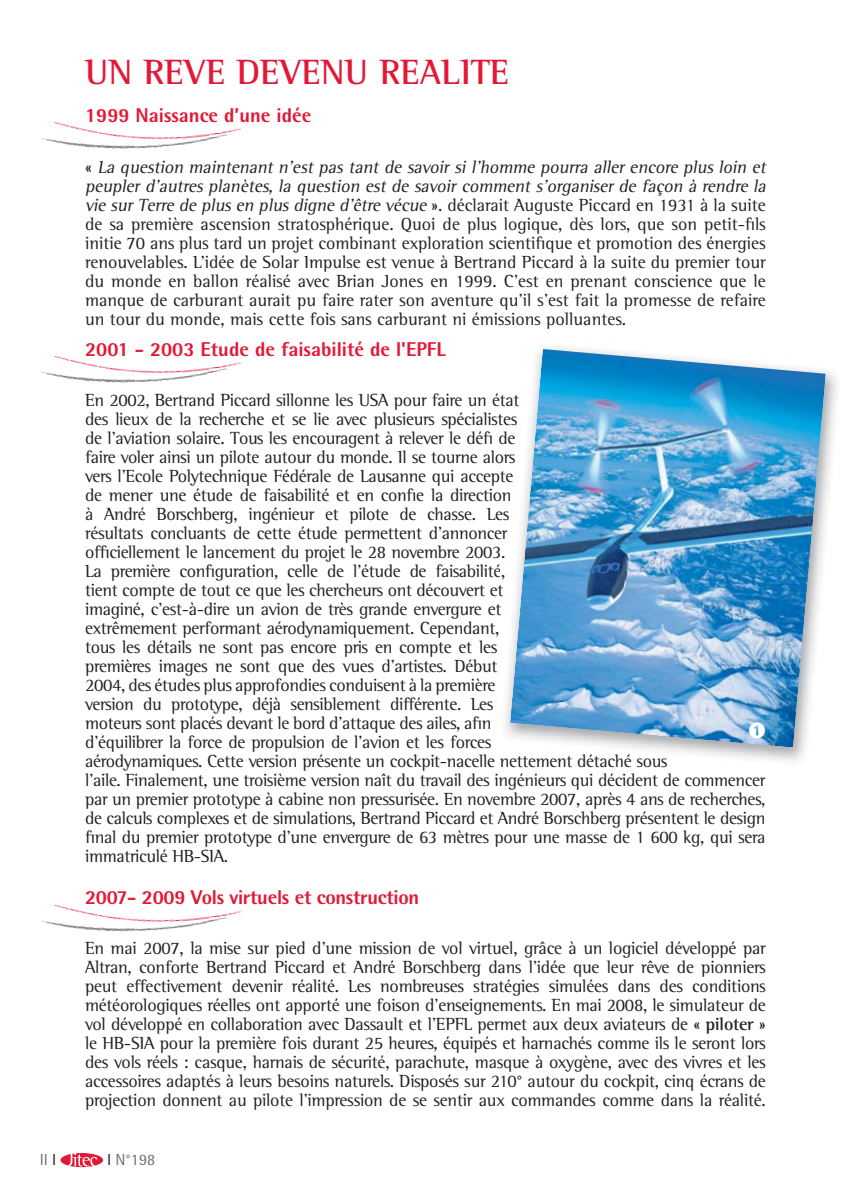
<style>
.page{position:relative;width:851px;height:1191px;background:#fff}
.page>*{position:absolute;margin:0;border:0;box-sizing:border-box;transform-origin:0 0}
.t1{font:700 36px "Rotis Semi Serif";color:#e31836}
.t2{font:800 20px "Rotis Semi Sans";color:#e31836}
.t3{font:18px/19px "Rotis Semi Serif";letter-spacing:-.02em;color:#231f20;text-align:justify}
.t4{font:18px/19px "Rotis Semi Serif";color:#231f20}
.t5{font:16px "Rotis Semi Sans";color:#6d6e70}
.s1{font-style:italic}
.s2{font-weight:700}
.s3{color:#231f20}
</style>
<div class="page">
<svg style="left:60px;top:1153px;width:43px;height:14px"></svg>
<img style="left:49px;top:121px;width:192px;height:11px">
<img style="left:41px;top:132px;width:190px;height:17px">
<img style="left:49px;top:903px;width:192px;height:11px">
<img style="left:41px;top:914px;width:192px;height:18px">
<img style="left:49px;top:354px;width:192px;height:12px">
<img style="left:41px;top:366px;width:190px;height:17px">
<img style="left:510px;top:349px;width:315px;height:398px">
<svg style="left:749px;top:722px;width:16px;height:16px"></svg>
<h1 class="t1" style="left:85px;top:59px;width:425px">UN REVE DEVENU REALITE</h1>
<p class="t2" style="left:85px;top:109px;width:228px">1999 Naissance d’une idée</p>
<p class="t4" style="left:85px;top:159px;width:685px">« <span class="s1">La question maintenant n’est pas tant de savoir si l’homme pourra aller encore plus loin et peupler d’autres planètes, la question est de savoir comment s’organiser de façon à rendre la vie sur Terre de plus en plus digne d’être vécue</span> ». déclarait Auguste Piccard en 1931 à la suite de sa première ascension stratosphérique. Quoi de plus logique, dès lors, que son petit-fils initie 70 ans plus tard un projet combinant exploration scientifique et promotion des énergies renouvelables. L’idée de Solar Impulse est venue à Bertrand Piccard à la suite du premier tour du monde en ballon réalisé avec Brian Jones en 1999. C’est en prenant conscience que le manque de carburant aurait pu faire rater son aventure qu’il s’est fait la promesse de refaire un tour du monde, mais cette fois sans carburant ni émissions polluantes.</p>
<p class="t2" style="left:85px;top:342px;width:362px">2001 - 2003 Etude de faisabilité de l'EPFL</p>
<p class="t3" style="left:85px;top:392px;width:682px;text-align:left">En 2002, Bertrand Piccard sillonne les USA pour faire un état<br>des lieux de la recherche et se lie avec plusieurs spécialistes<br>de l’aviation solaire. Tous les encouragent à relever le défi de<br>faire voler ainsi un pilote autour du monde. Il se tourne alors<br>vers l’Ecole Polytechnique Fédérale de Lausanne qui accepte<br>de mener une étude de faisabilité et en confie la direction<br>à André Borschberg, ingénieur et pilote de chasse. Les<br>résultats concluants de cette étude permettent d’annoncer<br>officiellement le lancement du projet le 28 novembre 2003.<br>La première configuration, celle de l’étude de faisabilité,<br>tient compte de tout ce que les chercheurs ont découvert et<br>imaginé, c’est-à-dire un avion de très grande envergure et<br>extrêmement performant aérodynamiquement. Cependant,<br>tous les détails ne sont pas encore pris en compte et les<br>premières images ne sont que des vues d’artistes. Début<br>2004, des études plus approfondies conduisent à la première<br>version du prototype, déjà sensiblement différente. Les<br>moteurs sont placés devant le bord d’attaque des ailes, afin<br>d’équilibrer la force de propulsion de l’avion et les forces<br>aérodynamiques. Cette version présente un cockpit-nacelle nettement détaché sous<br>l’aile. Finalement, une troisième version naît du travail des ingénieurs qui décident de commencer par un premier prototype à cabine non pressurisée. En novembre 2007, après 4 ans de recherches, de calculs complexes et de simulations, Bertrand Piccard et André Borschberg présentent le design final du premier prototype d’une envergure de 63 mètres pour une masse de 1 600 kg, qui sera immatriculé HB-SIA.</p>
<p class="t2" style="left:85px;top:889px;width:335px">2007- 2009 Vols virtuels et construction</p>
<p class="t3" style="left:85px;top:940px;width:682px">En mai 2007, la mise sur pied d’une mission de vol virtuel, grâce à un logiciel développé par Altran, conforte Bertrand Piccard et André Borschberg dans l’idée que leur rêve de pionniers peut effectivement devenir réalité. Les nombreuses stratégies simulées dans des conditions météorologiques réelles ont apporté une foison d’enseignements. En mai 2008, le simulateur de vol développé en collaboration avec Dassault et l’EPFL permet aux deux aviateurs de « <span class="s2">piloter</span> » le HB-SIA pour la première fois durant 25 heures, équipés et harnachés comme ils le seront lors des vols réels : casque, harnais de sécurité, parachute, masque à oxygène, avec des vivres et les accessoires adaptés à leurs besoins naturels. Disposés sur 210° autour du cockpit, cinq écrans de projection donnent au pilote l’impression de se sentir aux commandes comme dans la réalité.</p>
<p class="t5" style="left:40px;top:1154px;width:18px">II <span class="s3">I</span></p>
<p class="t5" style="left:107px;top:1154px;width:49px"><span class="s3">I</span> N°198</p>
</div>
